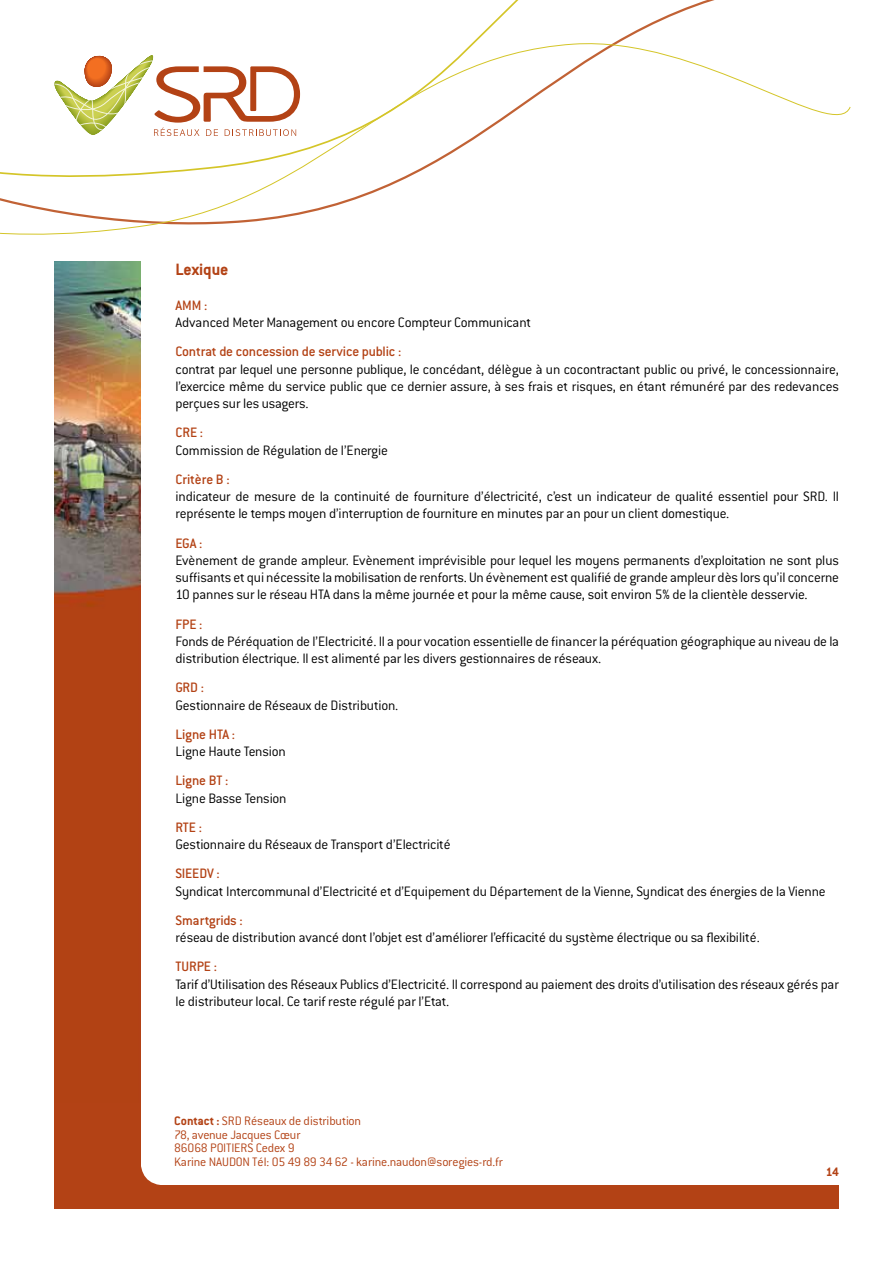
<style>
.page{position:relative;width:893px;height:1263px;background:#fff}
.page>*{position:absolute;margin:0;border:0;box-sizing:border-box;transform-origin:0 0}
.t1{font:700 18px "Conduit ITC";color:#b34215}
.t2{font:300 15px/17.2px "Conduit ITC";letter-spacing:-.015em;color:#000}
.t3{font:500 15px "Conduit ITC";letter-spacing:-.01em;color:#b34215}
.t4{font:300 13.5px/13.5px "Conduit ITC";letter-spacing:-.015em;color:#b34215}
.t5{font:700 13.5px "Conduit ITC";color:#b34215}
.s1{font-weight:700}
</style>
<div class="page">
<div style="left:54px;top:1185px;width:785px;height:24px;background:#b34215"></div>
<div style="left:54px;top:261px;width:86px;height:930px;background:#b34215"></div>
<img style="left:54px;top:274px;width:86px;height:332px">
<svg style="left:140px;top:1157px;width:20px;height:28px"></svg>
<svg style="left:0;top:210px;width:320px;height:64px"></svg>
<svg style="left:0;top:0;width:851px;height:210px"></svg>
<p class="t1" style="left:175px;top:259px;width:55px">Lexique</p>
<p class="t3" style="left:175px;top:297px;width:34px">AMM :</p>
<p class="t2" style="left:175px;top:314px;width:357px">Advanced Meter Management ou encore Compteur Communicant</p>
<p class="t3" style="left:175px;top:343px;width:227px">Contrat de concession de service public :</p>
<p class="t2" style="left:175px;top:360px;width:665px;text-align:justify">contrat par lequel une personne publique, le concédant, délègue à un cocontractant public ou privé, le concessionnaire, l’exercice même du service public que ce dernier assure, à ses frais et risques, en étant rémunéré par des redevances perçues sur les usagers.</p>
<p class="t3" style="left:175px;top:424px;width:29px">CRE :</p>
<p class="t2" style="left:175px;top:441px;width:214px">Commission de Régulation de l’Energie</p>
<p class="t3" style="left:175px;top:471px;width:56px">Critère B :</p>
<p class="t2" style="left:175px;top:488px;width:665px">indicateur de mesure de la continuité de fourniture d’électricité, c’est un indicateur de qualité essentiel pour SRD. Il représente le temps moyen d’interruption de fourniture en minutes par an pour un client domestique.</p>
<p class="t3" style="left:175px;top:534px;width:28px">EGA :</p>
<p class="t2" style="left:175px;top:551px;width:665px;text-align:justify">Evènement de grande ampleur. Evènement imprévisible pour lequel les moyens permanents d’exploitation ne sont plus suffisants et qui nécessite la mobilisation de renforts. Un évènement est qualifié de grande ampleur dès lors qu’il concerne 10 pannes sur le réseau HTA dans la même journée et pour la même cause, soit environ 5% de la clientèle desservie.</p>
<p class="t3" style="left:175px;top:615px;width:29px">FPE :</p>
<p class="t2" style="left:175px;top:632px;width:665px">Fonds de Péréquation de l’Electricité. Il a pour vocation essentielle de financer la péréquation géographique au niveau de la distribution électrique. Il est alimenté par les divers gestionnaires de réseaux.</p>
<p class="t3" style="left:175px;top:679px;width:30px">GRD :</p>
<p class="t2" style="left:175px;top:696px;width:224px">Gestionnaire de Réseaux de Distribution.</p>
<p class="t3" style="left:175px;top:726px;width:61px">Ligne HTA :</p>
<p class="t2" style="left:175px;top:743px;width:112px">Ligne Haute Tension</p>
<p class="t3" style="left:175px;top:772px;width:54px">Ligne BT :</p>
<p class="t2" style="left:175px;top:789px;width:113px">Ligne Basse Tension</p>
<p class="t3" style="left:175px;top:819px;width:28px">RTE :</p>
<p class="t2" style="left:175px;top:836px;width:277px">Gestionnaire du Réseaux de Transport d’Electricité</p>
<p class="t3" style="left:175px;top:865px;width:46px">SIEEDV :</p>
<p class="t2" style="left:175px;top:882px;width:652px">Syndicat Intercommunal d’Electricité et d’Equipement du Département de la Vienne, Syndicat des énergies de la Vienne</p>
<p class="t3" style="left:175px;top:912px;width:69px">Smartgrids :</p>
<p class="t2" style="left:175px;top:929px;width:586px">réseau de distribution avancé dont l’objet est d’améliorer l’efficacité du système électrique ou sa flexibilité.</p>
<p class="t3" style="left:175px;top:958px;width:43px">TURPE :</p>
<p class="t2" style="left:175px;top:975px;width:665px">Tarif d’Utilisation des Réseaux Publics d’Electricité. Il correspond au paiement des droits d’utilisation des réseaux gérés par le distributeur local. Ce tarif reste régulé par l’Etat.</p>
<p class="t4" style="left:174px;top:1114px;width:330px"><span class="s1">Contact :</span> SRD Réseaux de distribution<br>78, avenue Jacques Cœur<br>86068 POITIERS Cedex 9<br>Karine NAUDON Tél: 05 49 89 34 62 - karine.naudon@soregies-rd.fr</p>
<p class="t5" style="left:826px;top:1164px;width:15px">14</p>
</div>
